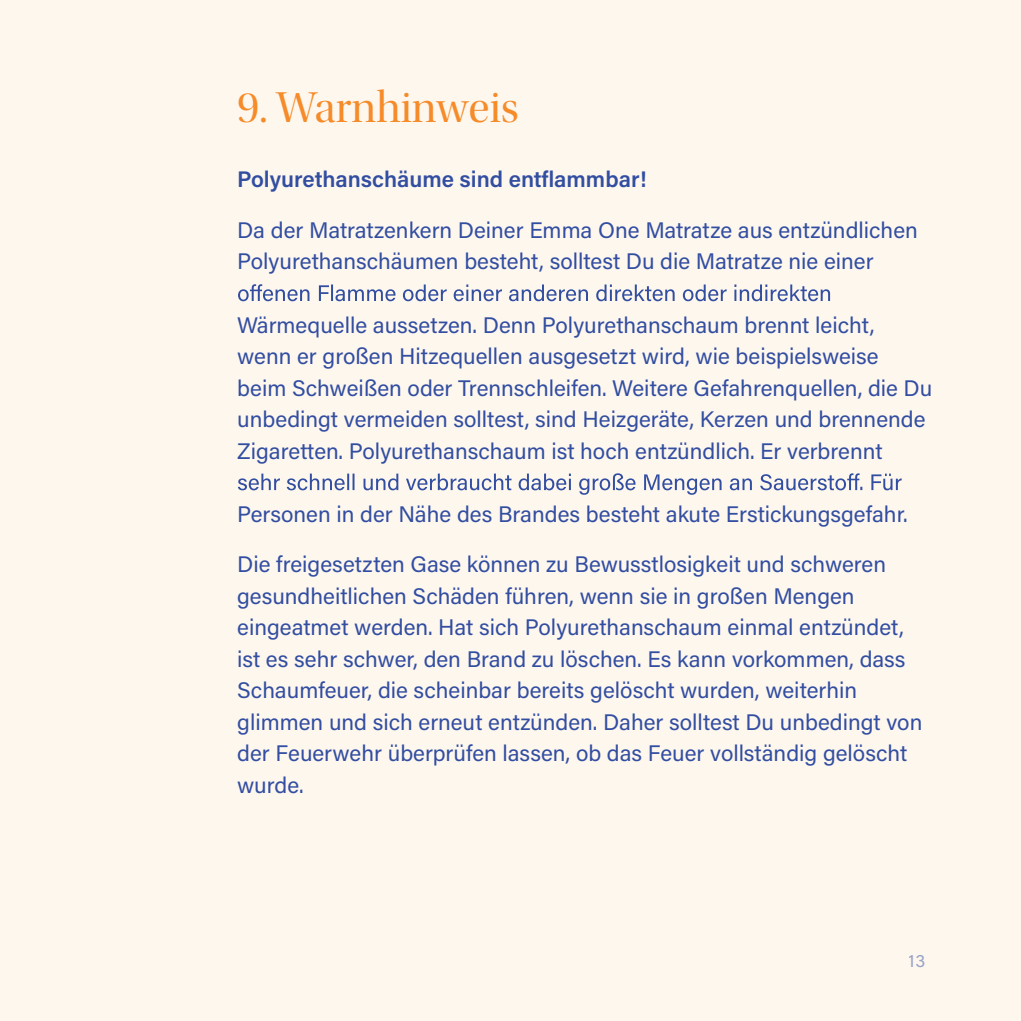
<style>
.page{position:relative;width:1021px;height:1021px;background:#fff}
.page>*{position:absolute;margin:0;border:0;box-sizing:border-box;transform-origin:0 0}
.t1{font:45px "Utopia Std Disp";color:#f68b29}
.t2{font:22.5px/31.5px "Acumin Pro";color:#324ea1}
.t3{font:600 22.5px "Acumin Pro";color:#324ea1}
.t4{font:18px "Acumin Pro";color:#324ea1}
</style>
<div class="page">
<div style="left:0;top:0;width:1020px;height:1020px;background:#fef7ee"></div>
<svg style="left:238px;top:284px;width:592px;height:17px"></svg>
<svg style="left:238px;top:473px;width:663px;height:22px"></svg>
<h1 class="t1" style="left:237px;top:83px;width:283px">9. Warnhinweis</h1>
<p class="t3" style="left:237px;top:164px;width:411px">Polyurethanschäume sind entflammbar!</p>
<p class="t2" style="left:237px;top:213px;width:682px">Da der Matratzenkern Deiner Emma One Matratze aus entzündlichen<br>Polyurethanschäumen besteht, solltest Du die Matratze nie einer</p>
<p class="t2" style="left:237px;top:308px;width:696px">Wärmequelle aussetzen. Denn Polyurethanschaum brennt leicht, wenn er großen Hitzequellen ausgesetzt wird, wie beispielsweise beim Schweißen oder Trennschleifen. Weitere Gefahrenquellen, die Du unbedingt vermeiden solltest, sind Heizgeräte, Kerzen und brennende Zigaretten. Polyurethanschaum ist hoch entzündlich. Er verbrennt</p>
<p class="t2" style="left:237px;top:497px;width:672px">Personen in der Nähe des Brandes besteht akute Erstickungsgefahr.</p>
<p class="t2" style="left:237px;top:547px;width:686px">Die freigesetzten Gase können zu Bewusstlosigkeit und schweren gesundheitlichen Schäden führen, wenn sie in großen Mengen eingeatmet werden. Hat sich Polyurethanschaum einmal entzündet, ist es sehr schwer, den Brand zu löschen. Es kann vorkommen, dass Schaumfeuer, die scheinbar bereits gelöscht wurden, weiterhin glimmen und sich erneut entzünden. Daher solltest Du unbedingt von der Feuerwehr überprüfen lassen, ob das Feuer vollständig gelöscht wurde.</p>
<p class="t4" style="left:908px;top:948px;width:18px">13</p>
</div>
